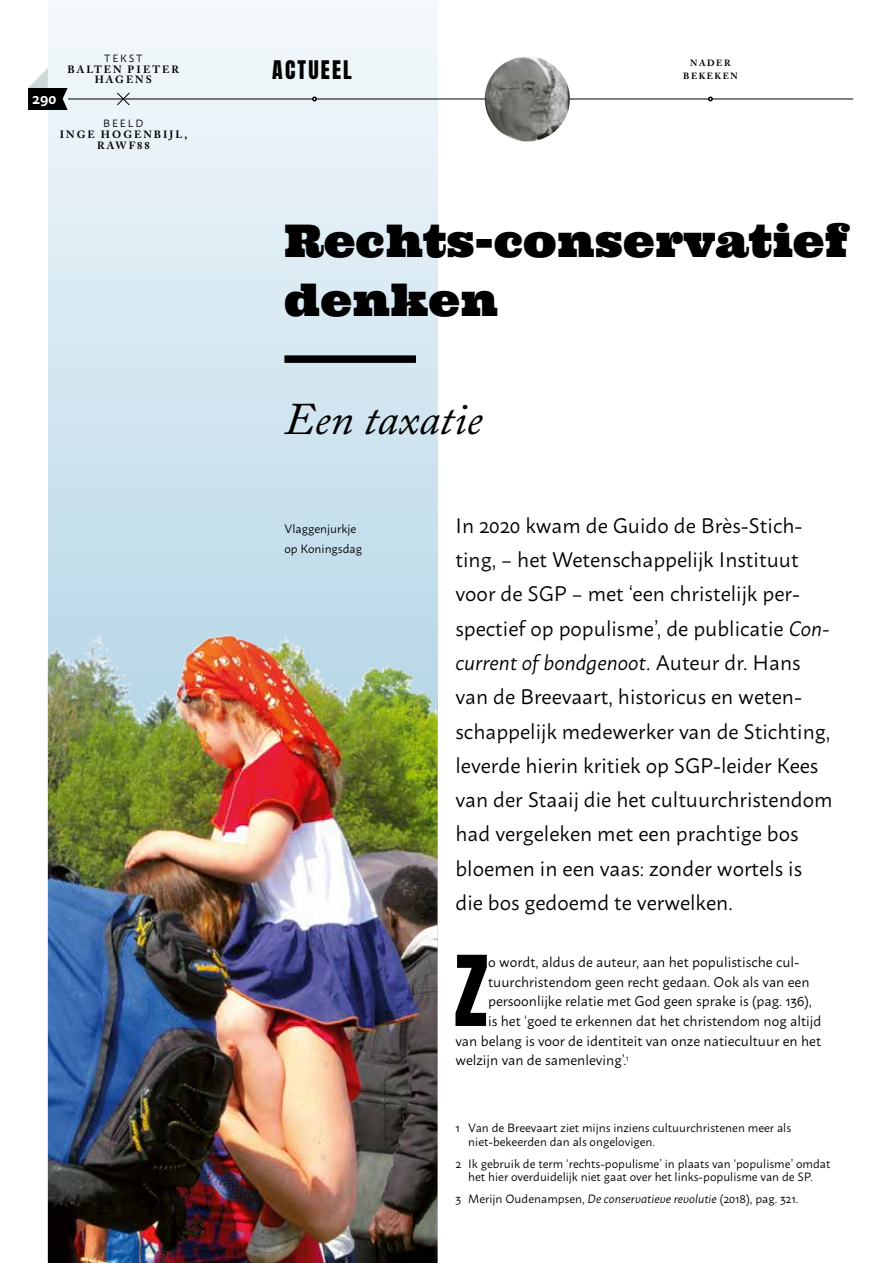
<style>
.page{position:relative;width:893px;height:1263px;background:#fff}
.page>*{position:absolute;margin:0;border:0;box-sizing:border-box;transform-origin:0 0}
.t1{font:82.95px "Anton";color:#000}
.t2{font:45px/59.2px "Ultra";color:#000}
.t3{font:italic 45px "Adobe Caslon Pro";color:#000}
.t4{font:21.75px "Anton";letter-spacing:.1em;color:#000}
.t5{font:21px/34.2px "Macho";color:#000}
.t6{font:600 15px "Macho";color:#fff}
.t7{font:14.1px "Macho";color:#000}
.t8{font:12px/13.5px "Macho";color:#000}
.t9{font:700 10.5px/10.9px "Adobe Caslon Pro";letter-spacing:.195em;color:#000;text-align:center}
.t10{font:10.5px "Macho";letter-spacing:.18em;color:#000}
.t11{font:700 9px "Adobe Caslon Pro";letter-spacing:.165em;color:#000}
.s1{font-style:italic}
</style>
<div class="page">
<img style="left:48px;top:0;width:389px;height:1263px">
<img style="left:90px;top:634px;width:138px;height:66px">
<div style="left:284px;top:355px;width:132px;height:8px;background:#000"></div>
<svg style="left:116px;top:92px;width:14px;height:14px"></svg>
<hr style="left:68px;top:99px;width:785px;height:1px;background:#000">
<svg style="left:312px;top:97px;width:5px;height:4px"></svg>
<svg style="left:708px;top:97px;width:5px;height:4px"></svg>
<svg style="left:28px;top:68px;width:40px;height:42px;background:#787c7c"></svg>
<img style="left:485px;top:56px;width:85px;height:85px;border-radius:43px">
<p class="t10" style="left:104px;top:49px;width:40px">TEKST</p>
<p class="t9" style="left:67px;top:63px;width:113px">BALTEN PIETER<br>HAGENS</p>
<p class="t10" style="left:103px;top:114px;width:42px">BEELD</p>
<p class="t9" style="left:60px;top:129px;width:129px">INGE HOGENBIJL,<br>RAWF88</p>
<p class="t6" style="left:32px;top:85px;width:25px">290</p>
<p class="t4" style="left:272px;top:59px;width:81px">ACTUEEL</p>
<p class="t11" style="left:690px;top:57px;width:42px">NADER</p>
<p class="t11" style="left:683px;top:71px;width:56px">BEKEKEN</p>
<h2 class="t2" style="left:284px;top:211px;width:566px">Rechts-conservatief denken</h2>
<h2 class="t3" style="left:284px;top:392px;width:199px">Een taxatie</h2>
<p class="t8" style="left:284px;top:518px;width:79px;line-height:19.6px">Vlaggenjurkje op Koningsdag</p>
<p class="t5" style="left:455px;top:506px;width:379px">In 2020 kwam de Guido de Brès-Stich&shy;ting, – het Wetenschappelijk Instituut voor de SGP – met ‘een christelijk per&shy;spectief op populisme’, de publicatie <span class="s1">Con&shy;current of bondgenoot</span>. Auteur dr. Hans van de Breevaart, historicus en weten&shy;schappelijk medewerker van de Stichting, leverde hierin kritiek op SGP-leider Kees van der Staaij die het cultuurchristendom had vergeleken met een prachtige bos bloemen in een vaas: zonder wortels is die bos gedoemd te verwelken.</p>
<h1 class="t1" style="left:454px;top:949px;width:35px">Z</h1>
<p class="t7" style="left:488px;top:949px;width:313px">o wordt, aldus de auteur, aan het populistische cul-</p>
<p class="t7" style="left:488px;top:969px;width:323px">tuurchristendom geen recht gedaan. Ook als van een</p>
<p class="t7" style="left:488px;top:989px;width:325px">persoonlijke relatie met God geen sprake is (pag. 136),</p>
<p class="t7" style="left:488px;top:1009px;width:335px">is het ‘goed te erkennen dat het christendom nog altijd</p>
<p class="t7" style="left:455px;top:1028px;width:367px">van belang is voor de identiteit van onze natiecultuur en het</p>
<p class="t7" style="left:455px;top:1048px;width:175px">welzijn van de samenleving’.<sup>1</sup></p>
<p class="t8" style="left:468px;top:1120px;width:324px;text-indent:-13px">1 Van de Breevaart ziet mijns inziens cultuurchristenen meer als niet-bekeerden dan als ongelovigen.</p>
<p class="t8" style="left:455px;top:1156px;width:377px;text-align:center">2 Ik gebruik de term ‘rechts-populisme’ in plaats van ‘populisme’ omdat het hier overduidelijk niet gaat over het links-populisme van de SP.</p>
<p class="t8" style="left:455px;top:1191px;width:344px">3 Merijn Oudenampsen, <span class="s1">De conservatieve revolutie</span> (2018), pag. 321.</p>
</div>
